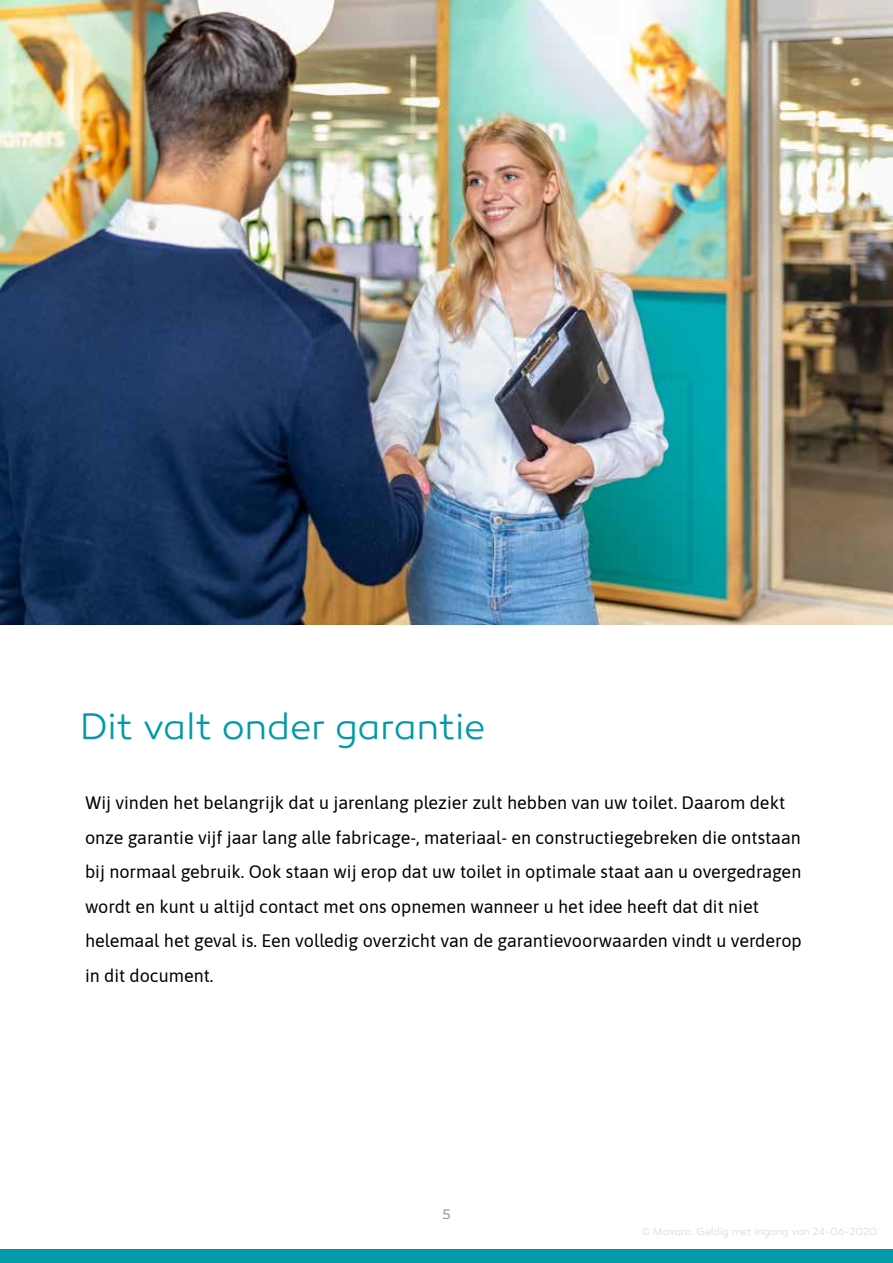
<style>
.page{position:relative;width:893px;height:1263px;background:#fff}
.page>*{position:absolute;margin:0;border:0;box-sizing:border-box;transform-origin:0 0}
.t1{font:300 37.5px "Canaro";letter-spacing:-.005em;color:#009aa9}
.t2{font:18px/34.5px "Asap";color:#000}
.t3{font:14.25px "Canaro";color:#9d9d9c}
.t4{font:300 10.5px "Canaro";letter-spacing:-.005em;color:#dadada}
</style>
<div class="page">
<div style="left:0;top:1249px;width:893px;height:14px;background:#009aa9"></div>
<img style="left:0;top:0;width:893px;height:624px">
<h1 class="t1" style="left:80px;top:705px;width:407px">Dit valt onder garantie</h1>
<p class="t2" style="left:85px;top:784px;width:718px">Wij vinden het belangrijk dat u jarenlang plezier zult hebben van uw toilet. Daarom dekt onze garantie vijf jaar lang alle fabricage-, materiaal- en constructiegebreken die ontstaan bij normaal gebruik. Ook staan wij erop dat uw toilet in optimale staat aan u overgedragen wordt en kunt u altijd contact met ons opnemen wanneer u het idee heeft dat dit niet helemaal het geval is. Een volledig overzicht van de garantievoorwaarden vindt u verderop in dit document.</p>
<p class="t3" style="left:442px;top:1206px;width:10px">5</p>
<p class="t4" style="left:641px;top:1225px;width:237px">© Maxaro. Geldig met ingang van 24-06-2020</p>
</div>
